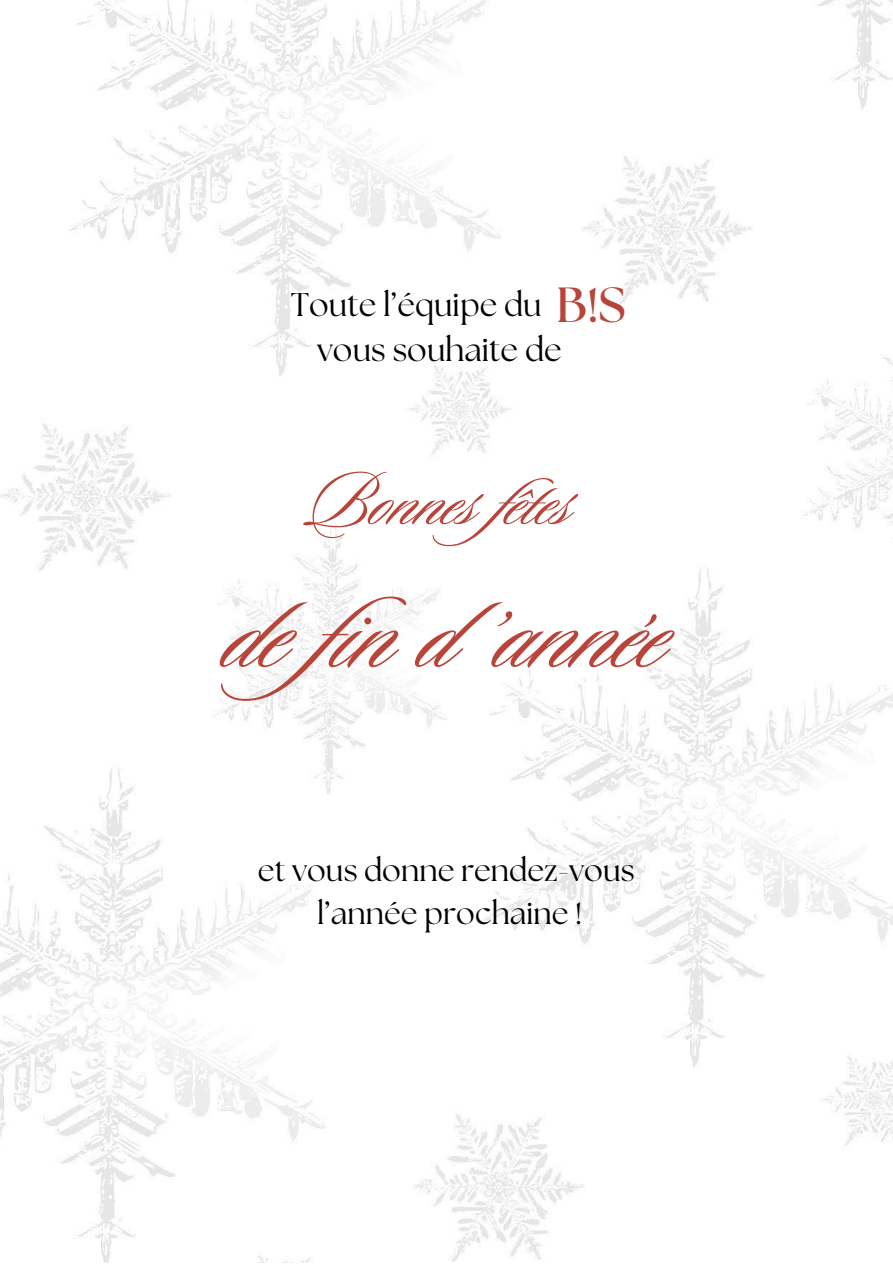
<style>
.page{position:relative;width:893px;height:1264px;background:#fff}
.page>*{position:absolute;margin:0;border:0;box-sizing:border-box;transform-origin:0 0}
.t1{font:120.9px "Sloop Script Pro";color:#b9453a}
.t2{font:79.05px "Sloop Script Pro";color:#b9453a}
.t3{font:700 49.2px "The Seasons";color:#b9453a}
.t4{font:32.7px/45px "The Seasons";color:#000;text-align:center}
.t5{font:31.2px/42.8px "The Seasons";color:#000;text-align:center}
.s1{font-weight:700;color:#fff}
</style>
<div class="page">
<img style="left:0;top:571px;width:413px;height:691px">
<img style="left:0;top:0;width:501px;height:571px">
<img style="left:413px;top:324px;width:479px;height:937px">
<img style="left:581px;top:0;width:311px;height:304px">
<h3 class="t3" style="left:556px;top:282px;width:71px">B!S</h3>
<p class="t4" style="left:291px;top:284px;width:306px">Toute l’équipe du <span class="s1">B!S </span>vous souhaite de</p>
<h2 class="t2" style="left:304px;top:460px;width:311px">Bonnes fêtes</h2>
<h1 class="t1" style="left:226px;top:569px;width:442px">de fin d ’année</h1>
<p class="t5" style="left:258px;top:851px;width:378px">et vous donne rendez-vous l’année prochaine !</p>
</div>
